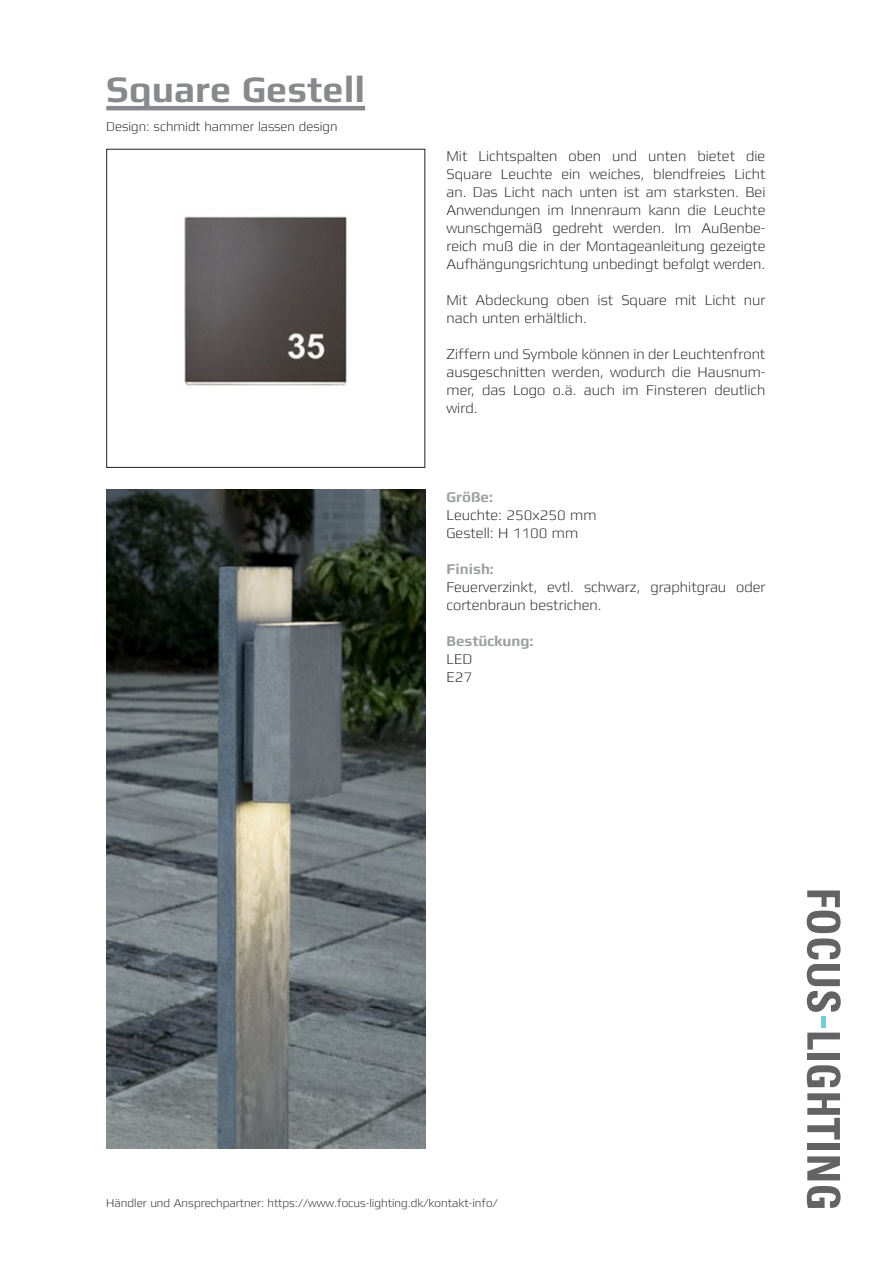
<style>
.page{position:relative;width:893px;height:1263px;background:#fff}
.page>*{position:absolute;margin:0;border:0;box-sizing:border-box;transform-origin:0 0}
.Overskrift{font:700 37.5px "Mdd";color:#87898c}
.t1{font:300 15px/18px "Mdd";color:#231f20}
.t2{font:700 15px "Mdd";color:#9d9fa2}
.t3{font:300 13.5px "Mdd";color:#231f20}
.t4{font:300 12px "Mdd";color:#231f20}
</style>
<div class="page">
<img style="left:184px;top:216px;width:163px;height:170px">
<div style="left:106px;top:149px;width:319px;height:319px;border:1px solid #231f20"></div>
<img style="left:106px;top:489px;width:319px;height:659px">
<svg style="left:807px;top:890px;width:34px;height:122px"></svg>
<svg style="left:807px;top:1032px;width:33px;height:18px"></svg>
<div style="left:807px;top:1053px;width:33px;height:7px;background:#636366"></div>
<svg style="left:807px;top:1065px;width:33px;height:22px"></svg>
<svg style="left:807px;top:1093px;width:33px;height:46px"></svg>
<div style="left:807px;top:1143px;width:33px;height:7px;background:#636366"></div>
<svg style="left:807px;top:1156px;width:33px;height:24px"></svg>
<svg style="left:807px;top:1186px;width:33px;height:22px"></svg>
<div style="left:821px;top:1016px;width:5px;height:11px;background:#74cdd9"></div>
<hr style="left:106px;top:106px;width:259px;height:4px;background:#87898c">
<p class="Overskrift" style="left:106px;top:69px;width:260px">Square Gestell</p>
<p class="t3" style="left:106px;top:119px;width:233px">Design: schmidt hammer lassen design</p>
<p class="t1" style="left:446px;top:147px;width:320px;text-align:justify">Mit Lichtspalten oben und unten bietet die Square Leuchte ein weiches, blendfreies Licht an. Das Licht nach unten ist am starksten. Bei Anwendungen im Innenraum kann die Leuchte wunschgemäß gedreht werden. Im Außenbe&shy;reich muß die in der Montageanleitung gezeigte Aufhängungsrichtung unbedingt befolgt werden.</p>
<p class="t1" style="left:446px;top:291px;width:320px">Mit Abdeckung oben ist Square mit Licht nur nach unten erhältlich.</p>
<p class="t1" style="left:446px;top:345px;width:320px">Ziffern und Symbole können in der Leuchtenfront</p>
<p class="t1" style="left:446px;top:363px;width:320px;text-align:justify">ausgeschnitten werden, wodurch die Hausnum&shy;mer, das Logo o.ä. auch im Finsteren deutlich wird.</p>
<p class="t2" style="left:446px;top:489px;width:48px">Größe:</p>
<p class="t1" style="left:446px;top:506px;width:152px">Leuchte: 250x250 mm</p>
<p class="t1" style="left:446px;top:524px;width:133px">Gestell: H 1100 mm</p>
<p class="t2" style="left:446px;top:561px;width:49px">Finish:</p>
<p class="t1" style="left:446px;top:578px;width:320px">Feuerverzinkt, evtl. schwarz, graphitgrau oder cortenbraun bestrichen.</p>
<p class="t2" style="left:446px;top:633px;width:88px">Bestückung:</p>
<p class="t1" style="left:446px;top:650px;width:27px">LED</p>
<p class="t1" style="left:446px;top:668px;width:27px">E27</p>
<p class="t4" style="left:106px;top:1197px;width:393px">Händler und Ansprechpartner: https://www.focus-lighting.dk/kontakt-info/</p>
</div>
